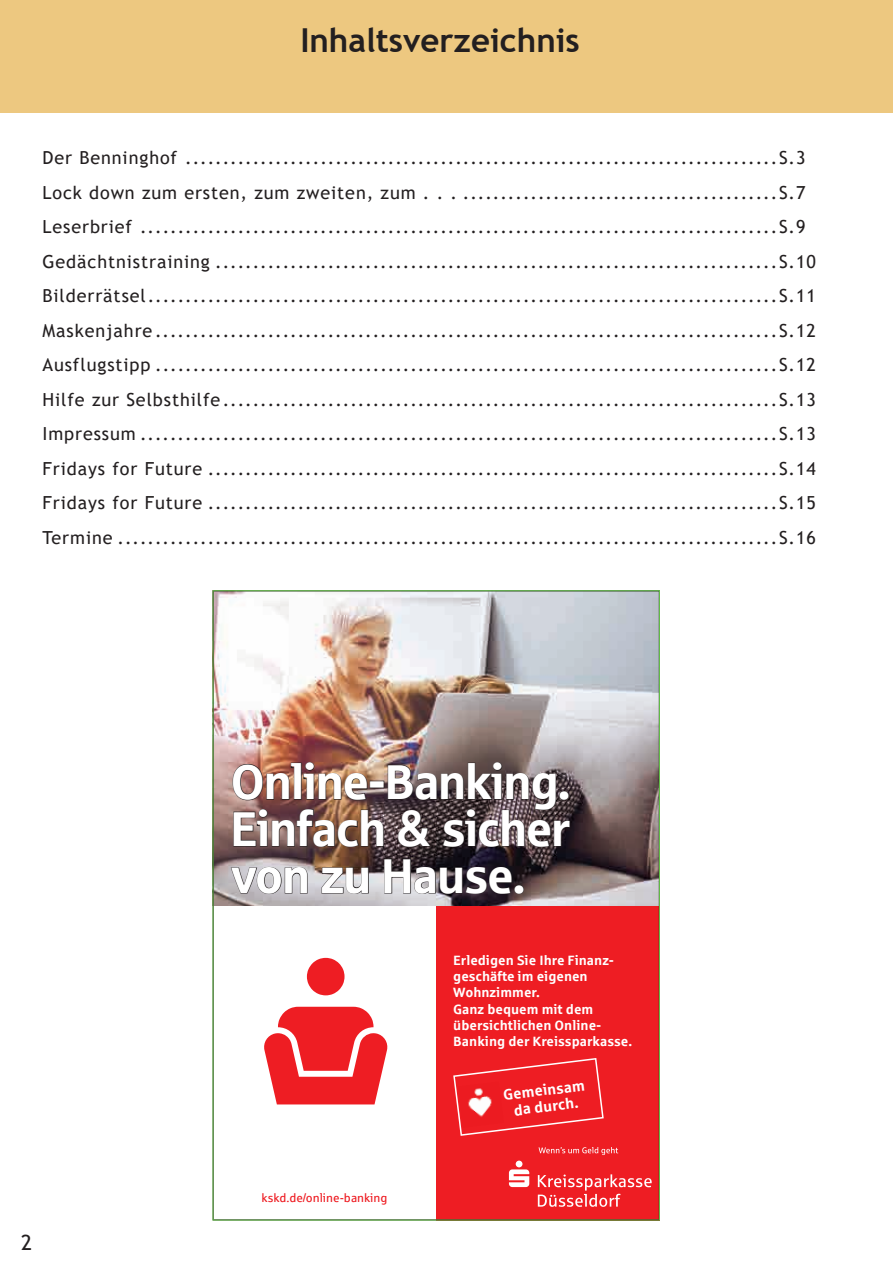
<style>
.page{position:relative;width:893px;height:1263px;background:#fff}
.page>*{position:absolute;margin:0;border:0;box-sizing:border-box;transform-origin:0 0}
.t1{font:48.9px/47px "Sparkasse Head";color:#fff;text-align:justify}
.t2{font:700 33px "Trebuchet MS";color:#231f20}
.t3{font:21px "Trebuchet MS";color:#231f20}
.t4{font:18px/34.5px "Trebuchet MS";letter-spacing:.05em;color:#231f20}
.t5{font:700 15px/16.5px "Sparkasse Rg";color:#fff;text-align:center}
.t6{font:700 13.5px/16.2px "Sparkasse Rg";color:#fff}
.t7{font:12px "Sparkasse Rg";color:#ee1d23}
</style>
<div class="page">
<div style="left:0;top:0;width:893px;height:113px;background:#edc880"></div>
<hr style="left:892px;top:0;width:1px;height:113px;background:#eb8f22">
<div style="left:436px;top:893px;width:223px;height:327px;background:#ee1d23"></div>
<img style="left:215px;top:593px;width:442px;height:312px">
<img style="left:232px;top:762px;width:338px;height:85px">
<svg style="left:230px;top:867px;width:78px;height:27px;background:#adabaf"></svg>
<svg style="left:321px;top:867px;width:48px;height:27px"></svg>
<svg style="left:384px;top:858px;width:140px;height:36px;background:#443d44"></svg>
<svg style="left:453px;top:1058px;width:151px;height:78px"></svg>
<svg style="left:509px;top:1160px;width:20px;height:27px"></svg>
<svg style="left:538px;top:1174px;width:114px;height:33px"></svg>
<svg style="left:539px;top:1147px;width:79px;height:8px"></svg>
<svg style="left:307px;top:958px;width:37px;height:37px"></svg>
<svg style="left:264px;top:1007px;width:124px;height:97px"></svg>
<h2 class="t2" style="left:300px;top:20px;width:281px">Inhaltsverzeichnis</h2>
<p class="t4" style="left:43px;top:140px;width:775px">Der Benninghof ...............................................................................S.3<br>Lock down zum ersten, zum zweiten, zum . . . ..........................................S.7<br>Leserbrief .....................................................................................S.9<br>Gedächtnistraining ...........................................................................S.10<br>Bilderrätsel....................................................................................S.11<br>Maskenjahre...................................................................................S.12<br>Ausflugstipp ...................................................................................S.12<br>Hilfe zur Selbsthilfe..........................................................................S.13<br>Impressum .....................................................................................S.13<br>Fridays for Future ............................................................................S.14<br>Fridays for Future ............................................................................S.15<br>Termine ........................................................................................S.16</p>
<p class="t3" style="left:21px;top:1229px;width:13px">2</p>
<h1 class="t1" style="left:231px;top:757px;width:340px">Online-Banking.<br>Einfach &amp; sicher von zu Hause.</h1>
<p class="t7" style="left:262px;top:1190px;width:127px">kskd.de/online-banking</p>
<p class="t6" style="left:453px;top:952px;width:180px">Erledigen Sie Ihre Finanz&shy;geschäfte im eigenen<br>Wohnzimmer.<br>Ganz bequem mit dem übersichtlichen Online-<br>Banking der Kreissparkasse.</p>
<p class="t5" style="left:502px;top:1086px;width:84px;rotate:-7deg">Gemeinsam da durch.</p>
</div>
